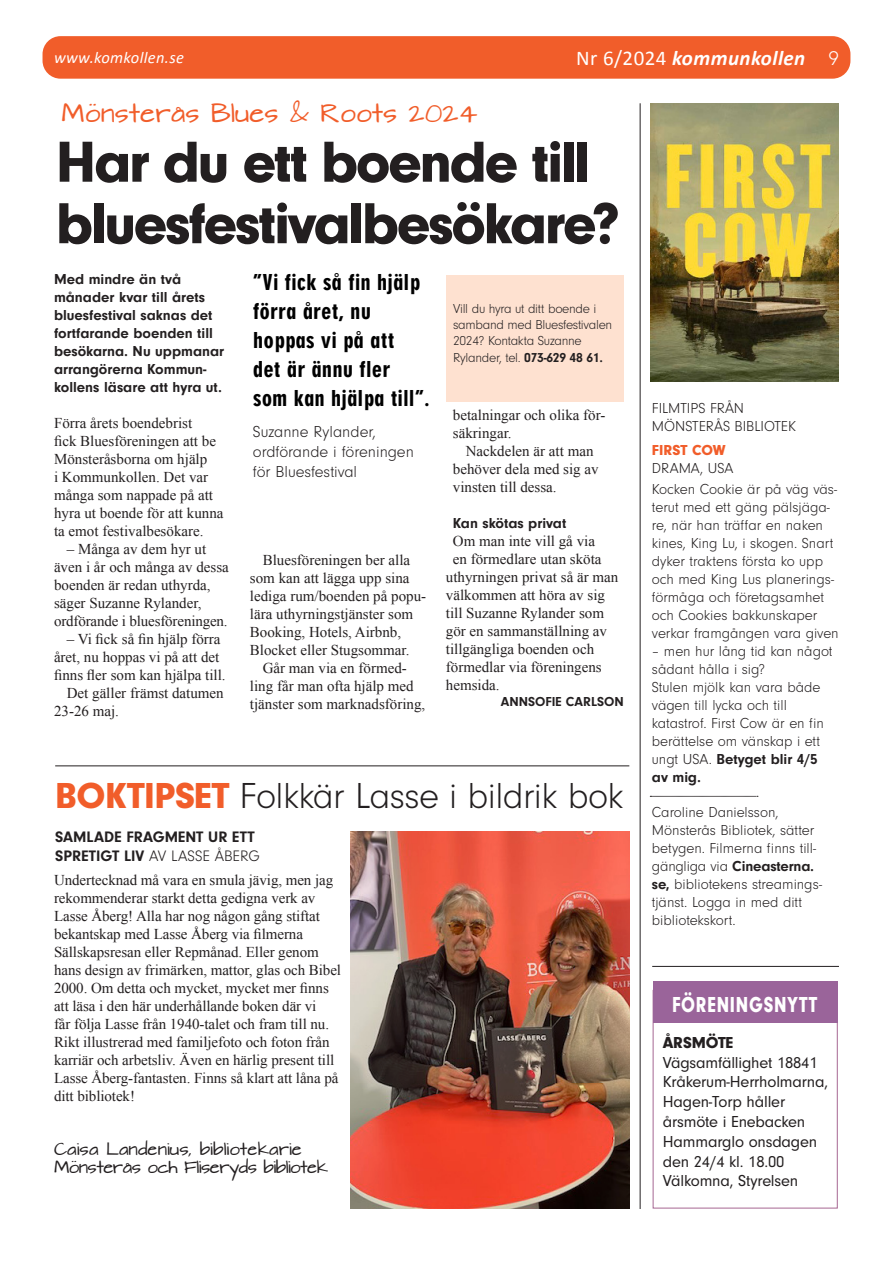
<style>
.page{position:relative;width:893px;height:1263px;background:#fff}
.page>*{position:absolute;margin:0;border:0;box-sizing:border-box;transform-origin:0 0}
.t1{font:900 60px/61.5px "Neuzeit Gro";letter-spacing:-.04em;color:#231f20}
.t2{font:300 37.5px "Neuzeit Gro";letter-spacing:-.015em;color:#231f20}
.t3{font:900 24px/28.8px "Neuzeit Gro Ext";color:#000}
.t4{font:22.5px "Architects Daughter";color:#f15d2a}
.t5{font:900 22.5px "Neuzeit Gro";letter-spacing:.045em;color:#fff;scale:.8 1}
.t6{font:italic 700 21px "Calibri";letter-spacing:.02em;color:#fff}
.t7{font:300 21px "Neuzeit Gro";color:#fff}
.t8{font:16.5px/19.8px "Neuzeit Gro";letter-spacing:-.01em;color:#231f20}
.t9{font:300 16.5px/19.8px "Neuzeit Gro";color:#231f20}
.t10{font:italic 16.5px "Calibri";letter-spacing:.02em;color:#fff}
.t11{font:900 16.5px "Neuzeit Gro";letter-spacing:-.01em;color:#231f20}
.t12{font:300 15.75px "Neuzeit Gro";color:#231f20}
.t13{font:700 15.75px "Neuzeit Gro";color:#231f20}
.t14{font:15px/18px "Times New Roman";color:#231f20}
.t15{font:300 15px/18px "Neuzeit Gro";color:#231f20}
.t16{font:700 15px/18px "Neuzeit Gro";color:#231f20}
.t17{font:15px/18px "Architects Daughter";letter-spacing:-.04em;color:#231f20}
.t18{font:900 15px "Neuzeit Gro";color:#f15d2a}
.t19{font:300 13.5px/16.2px "Neuzeit Gro";letter-spacing:-.02em;color:#231f20}
.t20{font:700 13.5px "Neuzeit Gro";color:#231f20}
.s1{font-weight:400;font-style:normal}
.s2{font-weight:700}
.s3{font-weight:900;color:#f15d2a}
</style>
<div class="page">
<div style="left:446px;top:275px;width:178px;height:126px;background:#fee1d0"></div>
<div style="left:43px;top:36px;width:807px;height:43px;background:#f15d2a;border-radius:18px"></div>
<hr style="left:55px;top:766px;width:574px;height:1px;background:#231f20">
<img style="left:351px;top:831px;width:278px;height:377px">
<div style="left:653px;top:990px;width:184px;height:218px;border:1px solid #a66792"></div>
<div style="left:653px;top:981px;width:184px;height:41px;background:#9a649a"></div>
<hr style="left:640px;top:103px;width:1px;height:1106px;background:#231f20">
<svg style="left:650px;top:796px;width:108px;height:1px"></svg>
<img style="left:651px;top:103px;width:188px;height:278px">
<hr style="left:652px;top:966px;width:187px;height:1px;background:#231f20">
<p class="t10" style="left:54px;top:46px;width:132px">www.komkollen.se</p>
<p class="t6" style="left:576px;top:44px;width:231px"><span class="s1">Nr 6/2024</span> kommunkollen</p>
<p class="t7" style="left:828px;top:47px;width:12px">9</p>
<p class="t4" style="left:62px;top:101px;width:418px">Mönsterås Blues &amp; Roots 2024</p>
<p class="t1" style="left:56px;top:131px;width:565px">Har du ett boende till bluesfestivalbesökare?</p>
<p class="t16" style="left:54px;top:270px;width:129px">Med mindre än två</p>
<p class="t16" style="left:54px;top:288px;width:172px">månader kvar till årets bluesfestival saknas det fortfarande boenden till besökarna. Nu uppmanar arrangörerna Kommun&shy;kollens läsare att hyra ut.</p>
<p class="t14" style="left:54px;top:414px;width:171px">Förra årets boendebrist<br>fick Bluesföreningen att be<br>Mönsteråsborna om hjälp<br>i Kommunkollen. Det var många som nappade på att hyra ut boende för att kunna ta emot festivalbesökare.</p>
<p class="t14" style="left:54px;top:540px;width:176px;text-indent:13px">– Många av dem hyr ut även i år och många av dessa boenden är redan uthyrda, säger Suzanne Rylander, ordförande i bluesföreningen.</p>
<p class="t14" style="left:54px;top:630px;width:173px;text-align:center">– Vi fick så fin hjälp förra året, nu hoppas vi på att det finns fler som kan hjälpa till.</p>
<p class="t14" style="left:54px;top:684px;width:171px;text-indent:13px">Det gäller främst datumen<br>23-26 maj.</p>
<p class="t3" style="left:253px;top:268px;width:169px">”Vi fick så fin hjälp förra året, nu</p>
<p class="t3" style="left:253px;top:326px;width:179px">hoppas vi på att<br>det är ännu fler som kan hjälpa till”.</p>
<p class="t9" style="left:253px;top:422px;width:125px">Suzanne Rylander,</p>
<p class="t9" style="left:253px;top:442px;width:163px">ordförande i föreningen för Bluesfestival</p>
<p class="t14" style="left:250px;top:551px;width:178px;text-indent:13px">Bluesföreningen ber alla som kan att lägga upp sina lediga rum/boenden på popu&shy;lära uthyrningstjänster som<br>Booking, Hotels, Airbnb,<br>Blocket eller Stugsommar.</p>
<p class="t14" style="left:250px;top:659px;width:177px;text-indent:13px">Går man via en förmed&shy;ling får man ofta hjälp med tjänster som marknadsföring,</p>
<p class="t19" style="left:453px;top:301px;width:161px">Vill du hyra ut ditt boende i samband med Bluesfestivalen<br>2024? Kontakta Suzanne</p>
<p class="t19" style="left:453px;top:349px;width:151px">Rylander, tel. <span class="s2">073-629 48 61.</span></p>
<p class="t14" style="left:453px;top:406px;width:154px">betalningar och olika för&shy;säkringar.</p>
<p class="t14" style="left:453px;top:442px;width:147px;text-indent:13px">Nackdelen är att man behöver dela med sig av vinsten till dessa.</p>
<p class="t16" style="left:453px;top:514px;width:115px">Kan skötas privat</p>
<p class="t14" style="left:453px;top:532px;width:144px">Om man inte vill gå via</p>
<p class="t14" style="left:453px;top:550px;width:150px">en förmedlare utan sköta</p>
<p class="t14" style="left:446px;top:568px;width:174px">uthyrningen privat så är man</p>
<p class="t14" style="left:446px;top:586px;width:161px">välkommen att höra av sig</p>
<p class="t14" style="left:446px;top:604px;width:160px">till Suzanne Rylander som</p>
<p class="t14" style="left:446px;top:622px;width:163px">gör en sammanställning av</p>
<p class="t14" style="left:446px;top:640px;width:150px">tillgängliga boenden och</p>
<p class="t14" style="left:446px;top:658px;width:157px">förmedlar via föreningens</p>
<p class="t14" style="left:446px;top:676px;width:55px">hemsida.</p>
<p class="t20" style="left:501px;top:694px;width:124px">ANNSOFIE CARLSON</p>
<p class="t2" style="left:55px;top:776px;width:570px"><span class="s3">BOKTIPSET</span> Folkkär Lasse i bildrik bok</p>
<p class="t13" style="left:55px;top:828px;width:201px">SAMLADE FRAGMENT UR ETT</p>
<p class="t12" style="left:55px;top:847px;width:206px"><span class="s2">SPRETIGT LIV</span> AV LASSE ÅBERG</p>
<p class="t14" style="left:54px;top:871px;width:289px">Undertecknad må vara en smula jävig, men jag rekommenderar starkt detta gedigna verk av Lasse Åberg! Alla har nog någon gång stiftat bekantskap med Lasse Åberg via filmerna Sällskapsresan eller Repmånad. Eller genom hans design av frimärken, mattor, glas och Bibel 2000. Om detta och mycket, mycket mer finns att läsa i den här underhållande boken där vi<br>får följa Lasse från 1940-talet och fram till nu.<br>Rikt illustrerad med familjefoto och foton från karriär och arbetsliv. Även en härlig present till Lasse Åberg-fantasten. Finns så klart att låna på ditt bibliotek!</p>
<p class="t17" style="left:54px;top:1141px;width:276px">Caisa Landenius, bibliotekarie<br>Mönsterås och Fliseryds bibliotek</p>
<p class="t15" style="left:652px;top:399px;width:146px">FILMTIPS FRÅN<br>MÖNSTERÅS BIBLIOTEK</p>
<p class="t18" style="left:652px;top:441px;width:75px">FIRST COW</p>
<p class="t15" style="left:652px;top:459px;width:83px">DRAMA, USA</p>
<p class="t15" style="left:652px;top:480px;width:188px">Kocken Cookie är på väg väs&shy;terut med ett gäng pälsjäga&shy;re, när han träffar en naken kines, King Lu, i skogen. Snart dyker traktens första ko upp och med King Lus planerings&shy;förmåga och företagsamhet och Cookies bakkunskaper verkar framgången vara given</p>
<p class="t15" style="left:652px;top:642px;width:182px">– men hur lång tid kan något sådant hålla i sig?</p>
<p class="t15" style="left:652px;top:678px;width:174px">Stulen mjölk kan vara både vägen till lycka och till katastrof. First Cow är en fin berättelse om vänskap i ett ungt USA. <span class="s2">Betyget blir 4/5 av mig.</span></p>
<p class="t15" style="left:652px;top:803px;width:172px">Caroline Danielsson,<br>Mönsterås Bibliotek, sätter betygen. Filmerna finns till&shy;gängliga via <span class="s2">Cineasterna. se,</span> bibliotekens streamings&shy;tjänst. Logga in med ditt bibliotekskort.</p>
<p class="t5" style="left:672px;top:991px;width:183px">FÖRENINGSNYTT</p>
<p class="t11" style="left:663px;top:1033px;width:72px">ÅRSMÖTE</p>
<p class="t8" style="left:663px;top:1052px;width:167px">Vägsamfällighet 18841<br>Kråkerum-Herrholmarna,<br>Hagen-Torp håller årsmöte i Enebacken<br>Hammarglo onsdagen den 24/4 kl. 18.00<br>Välkomna, Styrelsen</p>
</div>
